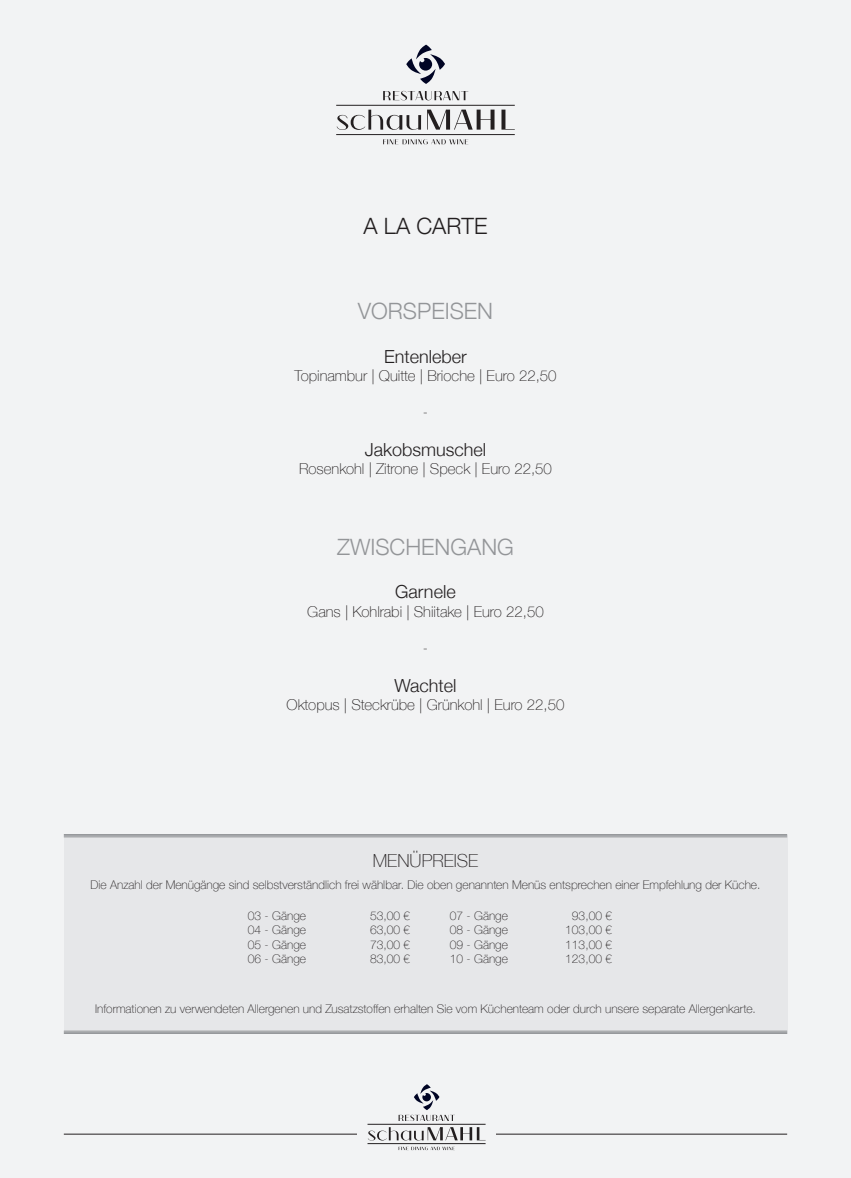
<style>
.page{position:relative;width:851px;height:1178px;background:#fff}
.page>*{position:absolute;margin:0;border:0;box-sizing:border-box;transform-origin:0 0}
.t1{font:300 22.5px "Helvetica Neue";color:#939598}
.t2{font:300 22.5px "Helvetica Neue";color:#231f20}
.t3{font:300 18px "Helvetica Neue";color:#231f20}
.t4{font:100 18px "Helvetica Neue";color:#231f20}
.t5{font:100 15px "Helvetica Neue";color:#231f20}
.t6{font:100 12px "Helvetica Neue";color:#231f20}
</style>
<div class="page">
<div style="left:0;top:0;width:850px;height:1178px;background:#f2f3f4"></div>
<hr style="left:336px;top:105px;width:178px;height:1px;background:#231f20">
<hr style="left:336px;top:134px;width:178px;height:1px;background:#231f20">
<svg style="left:383px;top:139px;width:85px;height:5px"></svg>
<svg style="left:383px;top:91px;width:85px;height:9px"></svg>
<svg style="left:336px;top:110px;width:178px;height:20px"></svg>
<svg style="left:406px;top:45px;width:39px;height:39px"></svg>
<hr style="left:64px;top:1134px;width:723px;height:1px;background:#231f20">
<svg style="left:357px;top:1123px;width:139px;height:24px"></svg>
<hr style="left:367px;top:1124px;width:118px;height:1px;background:#231f20">
<hr style="left:367px;top:1143px;width:118px;height:1px;background:#231f20">
<svg style="left:398px;top:1147px;width:57px;height:3px"></svg>
<svg style="left:368px;top:1127px;width:117px;height:13px"></svg>
<svg style="left:398px;top:1084px;width:57px;height:37px"></svg>
<div style="left:64px;top:835px;width:723px;height:199px;background:#e6e7e9"></div>
<hr style="left:64px;top:834px;width:723px;height:1px;background:#939598">
<hr style="left:64px;top:835px;width:723px;height:1px;background:#939598">
<hr style="left:64px;top:836px;width:723px;height:1px;background:#939598">
<hr style="left:64px;top:1031px;width:723px;height:1px;background:#939598">
<hr style="left:64px;top:1032px;width:723px;height:1px;background:#939598">
<hr style="left:64px;top:1033px;width:723px;height:1px;background:#939598">
<h1 class="t2" style="left:363px;top:208px;width:125px">A LA CARTE</h1>
<h1 class="t1" style="left:358px;top:293px;width:137px">VORSPEISEN</h1>
<h2 class="t3" style="left:384px;top:342px;width:84px">Entenleber</h2>
<p class="t5" style="left:294px;top:364px;width:264px">Topinambur | Quitte | Brioche | Euro 22,50</p>
<p class="t5" style="left:423px;top:400px;width:7px">-</p>
<h2 class="t3" style="left:365px;top:435px;width:123px">Jakobsmuschel</h2>
<p class="t5" style="left:299px;top:457px;width:254px">Rosenkohl | Zitrone | Speck | Euro 22,50</p>
<h1 class="t1" style="left:337px;top:529px;width:178px">ZWISCHENGANG</h1>
<h2 class="t3" style="left:395px;top:577px;width:62px">Garnele</h2>
<p class="t5" style="left:307px;top:600px;width:238px">Gans | Kohlrabi | Shiitake | Euro 22,50</p>
<p class="t5" style="left:423px;top:636px;width:7px">-</p>
<h2 class="t3" style="left:394px;top:671px;width:64px">Wachtel</h2>
<p class="t5" style="left:286px;top:693px;width:279px">Oktopus | Steckrübe | Grünkohl | Euro 22,50</p>
<h2 class="t4" style="left:372px;top:846px;width:107px">MENÜPREISE</h2>
<p class="t6" style="left:90px;top:875px;width:671px">Die Anzahl der Menügänge sind selbstverständlich frei wählbar. Die oben genannten Menüs entsprechen einer Empfehlung der Küche.</p>
<p class="t6" style="left:248px;top:906px;width:60px">03 - Gänge</p>
<p class="t6" style="left:370px;top:906px;width:42px">53,00 €</p>
<p class="t6" style="left:248px;top:921px;width:60px">04 - Gänge</p>
<p class="t6" style="left:370px;top:921px;width:42px">63,00 €</p>
<p class="t6" style="left:248px;top:935px;width:60px">05 - Gänge</p>
<p class="t6" style="left:370px;top:935px;width:42px">73,00 €</p>
<p class="t6" style="left:248px;top:950px;width:60px">06 - Gänge</p>
<p class="t6" style="left:370px;top:950px;width:42px">83,00 €</p>
<p class="t6" style="left:450px;top:906px;width:60px">07 - Gänge</p>
<p class="t6" style="left:572px;top:906px;width:42px">93,00 €</p>
<p class="t6" style="left:450px;top:921px;width:60px">08 - Gänge</p>
<p class="t6" style="left:565px;top:921px;width:48px">103,00 €</p>
<p class="t6" style="left:450px;top:935px;width:60px">09 - Gänge</p>
<p class="t6" style="left:565px;top:935px;width:48px">113,00 €</p>
<p class="t6" style="left:450px;top:950px;width:60px">10 - Gänge</p>
<p class="t6" style="left:565px;top:950px;width:48px">123,00 €</p>
<p class="t6" style="left:95px;top:1000px;width:662px">Informationen zu verwendeten Allergenen und Zusatzstoffen erhalten Sie vom Küchenteam oder durch unsere separate Allergenkarte.</p>
</div>
